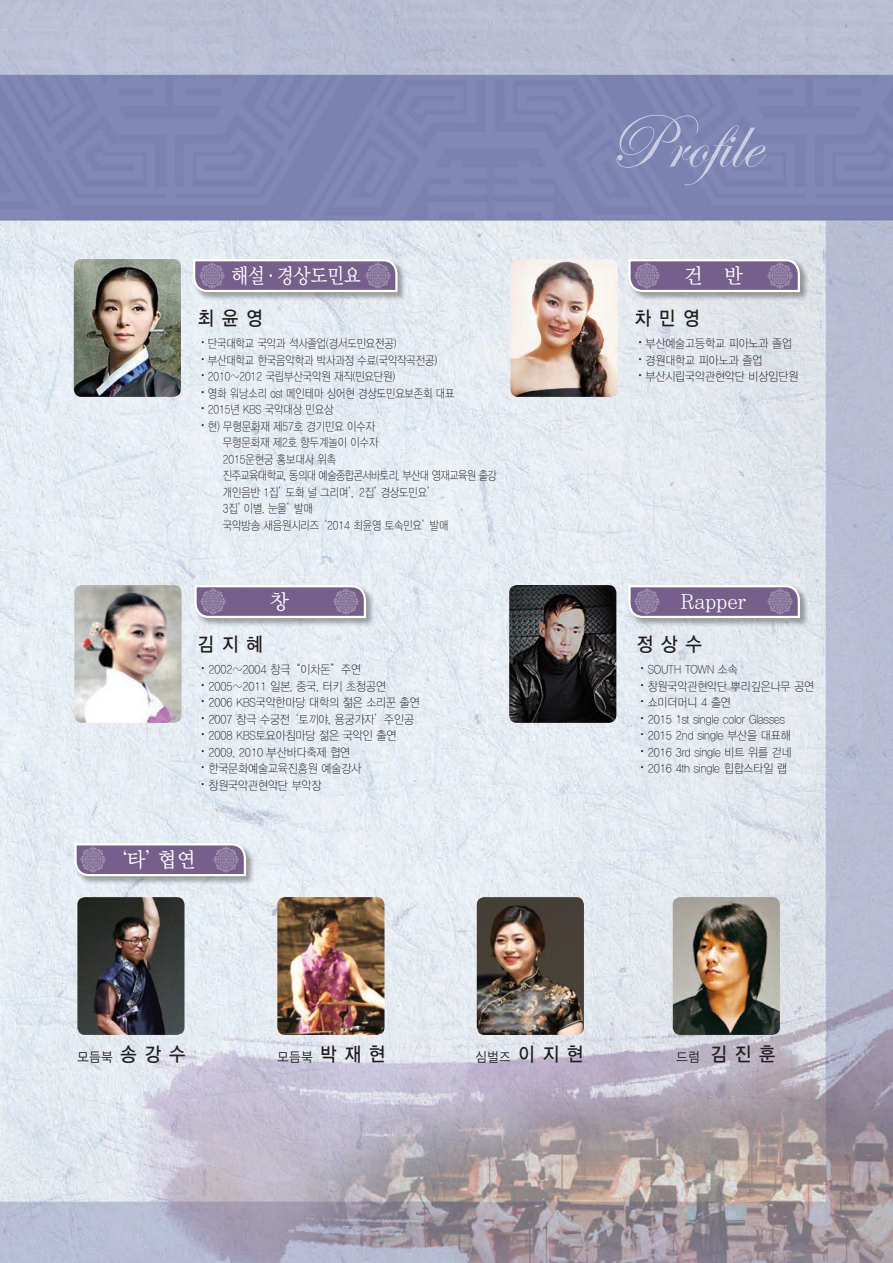
<style>
.page{position:relative;width:893px;height:1263px;background:#fff}
.page>*{position:absolute;margin:0;border:0;box-sizing:border-box;transform-origin:0 0}
.t1{font:21.15px "YDIY Mj O330";letter-spacing:-.02em;color:#fff;scale:.95 1}
.t2{font:21.15px "YDIY Mj O330";letter-spacing:-.02em;color:#fff;scale:.86 1}
.t3{font:19.5px "YDIYGO330";color:#231f20;scale:.9 1}
.t4{font:13.5px "YDIYGO320";letter-spacing:.06em;color:#231f20;scale:.9 1}
.t5{font:12px/16.5px "YDIYGO310";color:#231f20;scale:.9 1}
.t6{font:12px "YDIYGO310";color:#231f20;scale:.84 1}
.t7{font:12px "YDIYGO310";letter-spacing:-.04em;color:#231f20;scale:.83 1}
.s1{font-family:"YDIYGO330";font-size:19.5px}
.s2{font-family:"YDIYGO320";font-size:13.5px}
</style>
<div class="page">
<img style="left:0;top:0;width:893px;height:1263px">
<svg style="left:617px;top:115px;width:149px;height:70px;background:#868db8"></svg>
<img style="left:74px;top:585px;width:108px;height:138px">
<img style="left:509px;top:585px;width:107px;height:138px">
<img style="left:74px;top:259px;width:107px;height:138px">
<img style="left:510px;top:259px;width:108px;height:138px">
<img style="left:77px;top:897px;width:108px;height:138px">
<img style="left:277px;top:897px;width:107px;height:138px">
<img style="left:477px;top:897px;width:107px;height:138px">
<img style="left:673px;top:897px;width:107px;height:138px">
<div style="left:193px;top:259px;width:213px;height:42px;background:#231f20;opacity:.39"></div>
<svg style="left:192px;top:258px;width:207px;height:35px;background:#9484a5"></svg>
<img style="left:365px;top:263px;width:25px;height:25px">
<img style="left:199px;top:263px;width:25px;height:25px">
<div style="left:74px;top:843px;width:181px;height:42px;background:#231f20;opacity:.39"></div>
<svg style="left:73px;top:842px;width:174px;height:35px"></svg>
<img style="left:214px;top:847px;width:24px;height:25px">
<img style="left:81px;top:847px;width:25px;height:25px">
<div style="left:628px;top:259px;width:181px;height:42px;background:#231f20;opacity:.39"></div>
<svg style="left:627px;top:258px;width:174px;height:35px"></svg>
<img style="left:768px;top:263px;width:24px;height:25px">
<img style="left:635px;top:263px;width:24px;height:25px">
<div style="left:628px;top:585px;width:181px;height:42px;background:#231f20;opacity:.39"></div>
<svg style="left:627px;top:584px;width:174px;height:35px"></svg>
<img style="left:768px;top:589px;width:24px;height:25px">
<img style="left:635px;top:589px;width:24px;height:25px">
<div style="left:194px;top:585px;width:181px;height:42px;background:#231f20;opacity:.39"></div>
<svg style="left:193px;top:584px;width:174px;height:35px"></svg>
<img style="left:334px;top:589px;width:24px;height:25px">
<img style="left:201px;top:589px;width:25px;height:25px">
<h1 class="t2" style="left:231px;top:265px;width:153px">해설·경상도민요</h1>
<h2 class="t3" style="left:198px;top:307px;width:74px">최 윤 영</h2>
<p class="t6" style="left:198px;top:337px;width:238px">˙단국대학교 국악과 석사졸업(경서도민요전공)</p>
<p class="t6" style="left:198px;top:354px;width:286px">˙부산대학교 한국음악학과 박사과정 수료(국악작곡전공)</p>
<p class="t6" style="left:198px;top:370px;width:236px">˙2010~2012 국립부산국악원 재직(민요단원)</p>
<p class="t6" style="left:198px;top:387px;width:307px">˙영화 워낭소리 ost 메인테마 싱어현 경상도민요보존회 대표</p>
<p class="t6" style="left:198px;top:403px;width:163px">˙2015년 KBS 국악대상 민요상</p>
<p class="t6" style="left:198px;top:420px;width:213px">˙현) 무형문화재 제57호 경기민요 이수자</p>
<p class="t6" style="left:223px;top:436px;width:186px">무형문화재 제2호 향두계놀이 이수자</p>
<p class="t6" style="left:223px;top:453px;width:136px">2015운현궁 홍보대사 위촉</p>
<p class="t7" style="left:223px;top:469px;width:331px">진주교육대학교, 동의대 예술종합콘서바토리, 부산대 영재교육원 출강</p>
<p class="t6" style="left:223px;top:486px;width:257px">개인음반 1집’도화 널 그리며’, 2집’경상도민요’</p>
<p class="t6" style="left:223px;top:502px;width:109px">3집’이별. 눈물’발매</p>
<p class="t6" style="left:223px;top:519px;width:270px">국악방송 새음원시리즈‘2014 최윤영 토속민요’발매</p>
<h1 class="t1" style="left:684px;top:265px;width:63px">건 반</h1>
<h2 class="t3" style="left:635px;top:307px;width:74px">차 민 영</h2>
<p class="t5" style="left:635px;top:336px;width:183px">˙부산예술고등학교 피아노과 졸업 ˙경원대학교 피아노과 졸업 ˙부산시립국악관현악단 비상임단원</p>
<h1 class="t1" style="left:270px;top:591px;width:21px">창</h1>
<h1 class="t1" style="left:681px;top:591px;width:71px">Rapper</h1>
<h2 class="t3" style="left:198px;top:633px;width:74px">김 지 혜</h2>
<p class="t5" style="left:198px;top:661px;width:248px">˙2002~2004 창극“이차돈”주연 ˙2005~2011 일본, 중국, 터키 초청공연 ˙2006 KBS국악한마당 대학의 젊은 소리꾼 출연 ˙2007 창극 수궁전‘토끼야. 용궁가자’주인공 ˙2008 KBS토요아침마당 젊은 국악인 출연 ˙2009, 2010 부산바다축제 협연 ˙한국문화예술교육진흥원 예술강사 ˙창원국악관현악단 부악장</p>
<h1 class="t1" style="left:107px;top:849px;width:95px">‘타’협연</h1>
<h2 class="t3" style="left:637px;top:633px;width:74px">정 상 수</h2>
<p class="t5" style="left:637px;top:661px;width:199px">˙SOUTH TOWN 소속 ˙창원국악관현악단 뿌리깊은나무 공연 ˙쇼미더머니 4 출연<br>˙2015 1st single color Glasses ˙2015 2nd single 부산을 대표해 ˙2016 3rd single 비트 위를 걷네 ˙2016 4th single 힙합스타일 랩</p>
<p class="t4" style="left:78px;top:1049px;width:121px">모듬북 <span class="s1">송 강 수</span></p>
<p class="t4" style="left:278px;top:1049px;width:121px">모듬북 <span class="s1">박 재 현</span></p>
<p class="t4" style="left:476px;top:1049px;width:121px">심벌즈 <span class="s1">이 지 현</span></p>
<h2 class="t3" style="left:677px;top:1043px;width:111px"><span class="s2">드럼</span> 김 진 훈</h2>
</div>
